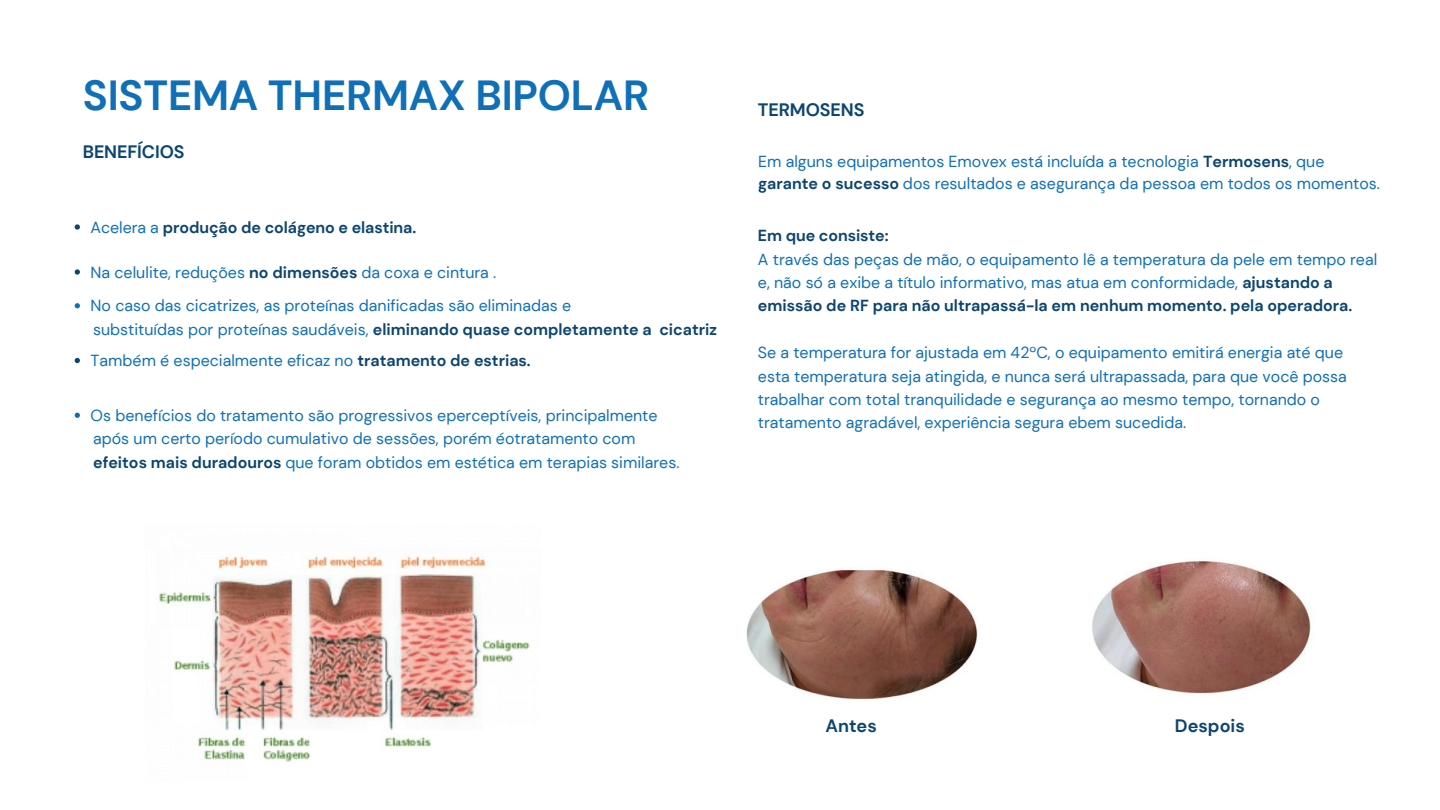
<style>
.page{position:relative;width:1440px;height:810px;background:#fff}
.page>*{position:absolute;margin:0;border:0;box-sizing:border-box;transform-origin:0 0}
.t1{font:700 42px "DM Sans";letter-spacing:-.005em;color:#0f6fb7}
.t2{font:700 18px "DM Sans";color:#0c4570}
.t3{font:700 17.9px "DM Sans";letter-spacing:-.005em;color:#0c4570}
.t4{font:16px/23.2px "DM Sans";color:#0f6fb7}
.t5{font:700 16px "DM Sans";letter-spacing:-.005em;color:#0c4570}
.s1{font-weight:400;color:#0f6fb7}
.s2{font-weight:700;color:#0c4570}
</style>
<div class="page">
<img style="left:74px;top:226px;width:1237px;height:536px">
<div style="left:81px;top:208px;width:29px;height:243px;background:#fff"></div>
<div style="left:980px;top:575px;width:103px;height:102px;background:#fff;border-radius:50%"></div>
<svg style="left:75px;top:224px;width:5px;height:6px"></svg>
<svg style="left:75px;top:269px;width:5px;height:6px"></svg>
<svg style="left:75px;top:303px;width:5px;height:5px"></svg>
<svg style="left:75px;top:358px;width:5px;height:5px"></svg>
<svg style="left:75px;top:413px;width:5px;height:5px"></svg>
<h1 class="t1" style="left:83px;top:68px;width:568px">SISTEMA THERMAX BIPOLAR</h1>
<p class="t3" style="left:83px;top:140px;width:103px">BENEFÍCIOS</p>
<p class="t5" style="left:91px;top:217px;width:327px"><span class="s1">Acelera a</span> produção de colágeno e elastina.</p>
<p class="t4" style="left:91px;top:261px;width:407px">Na celulite, reduções <span class="s2">no dimensões</span> da coxa e cintura .</p>
<p class="t4" style="left:91px;top:294px;width:482px">No caso das cicatrizes, as proteínas danificadas são eliminadas e</p>
<p class="t5" style="left:93px;top:319px;width:625px"><span class="s1">substituídas por proteínas saudáveis,</span> eliminando quase completamente a cicatriz</p>
<p class="t4" style="left:91px;top:349px;width:442px">Também é especialmente eficaz no <span class="s2">tratamento de estrias.</span></p>
<p class="t4" style="left:91px;top:404px;width:568px">Os benefícios do tratamento são progressivos eperceptíveis, principalmente</p>
<p class="t4" style="left:93px;top:427px;width:544px">após um certo período cumulativo de sessões, porém éotratamento com</p>
<p class="t4" style="left:93px;top:451px;width:588px"><span class="s2">efeitos mais duradouros</span> que foram obtidos em estética em terapias similares.</p>
<h2 class="t2" style="left:758px;top:98px;width:108px">TERMOSENS</h2>
<p class="t4" style="left:758px;top:150px;width:568px">Em alguns equipamentos Emovex está incluída a tecnologia <span class="s2">Termosens</span>, que</p>
<p class="t4" style="left:758px;top:172px;width:623px"><span class="s2">garante o sucesso</span> dos resultados e asegurança da pessoa em todos os momentos.</p>
<h2 class="t5" style="left:758px;top:225px;width:132px">Em que consiste:</h2>
<p class="t4" style="left:758px;top:247px;width:621px">A través das peças de mão, o equipamento lê a temperatura da pele em tempo real e, não só a exibe a título informativo, mas atua em conformidade, <span class="s2">ajustando a emissão de RF para não ultrapassá-la em nenhum momento. pela operadora.</span></p>
<p class="t4" style="left:758px;top:340px;width:587px">Se a temperatura for ajustada em 42ºC, o equipamento emitirá energia até que</p>
<p class="t4" style="left:758px;top:364px;width:591px">esta temperatura seja atingida, e nunca será ultrapassada, para que você possa</p>
<p class="t4" style="left:758px;top:388px;width:564px">trabalhar com total tranquilidade e segurança ao mesmo tempo, tornando o</p>
<p class="t4" style="left:758px;top:411px;width:430px">tratamento agradável, experiência segura ebem sucedida.</p>
<h3 class="t2" style="left:825px;top:714px;width:53px">Antes</h3>
<h3 class="t2" style="left:1175px;top:714px;width:71px">Despois</h3>
</div>
